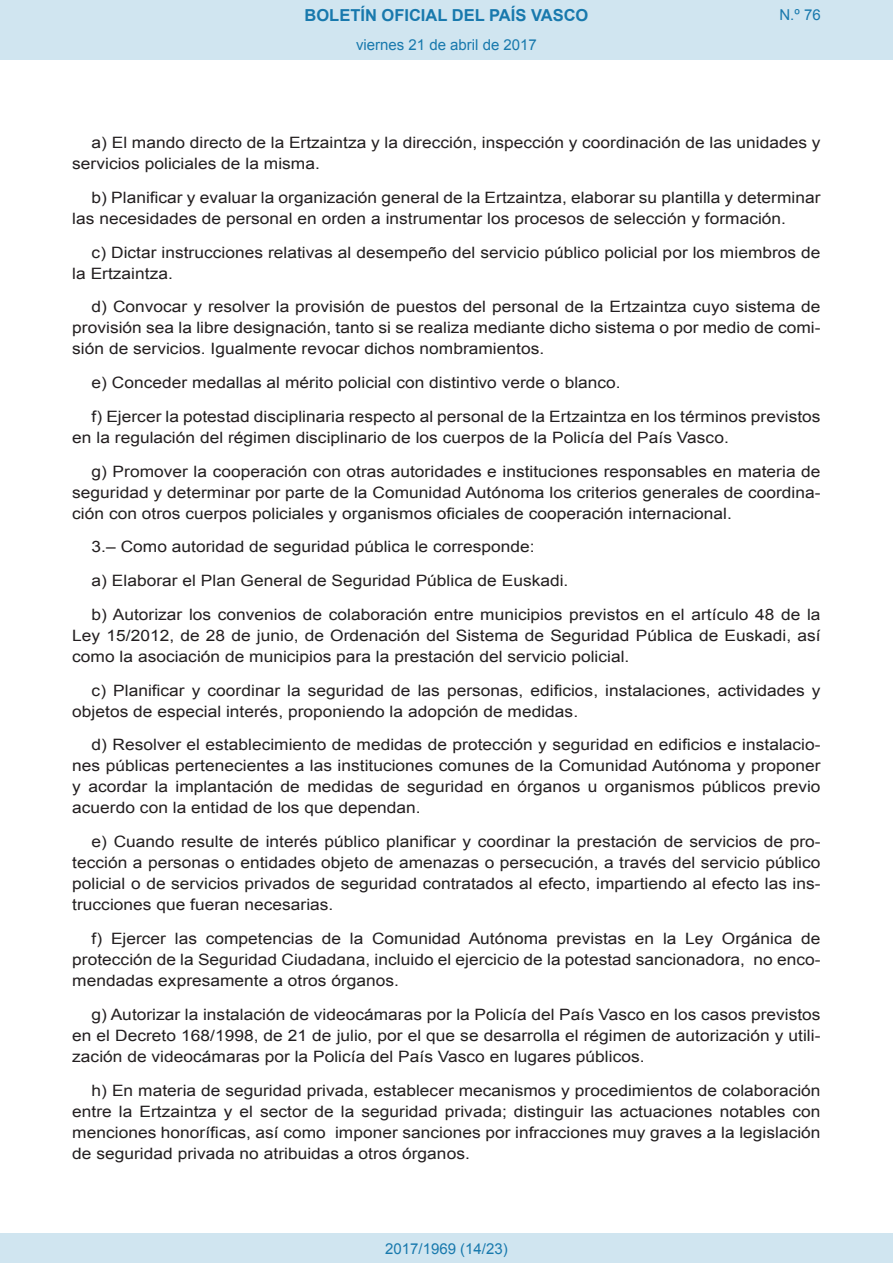
<style>
.page{position:relative;width:893px;height:1263px;background:#fff}
.page>*{position:absolute;margin:0;border:0;box-sizing:border-box;transform-origin:0 0}
.t1{font:700 16.5px "Arial";color:#1879ad}
.BOPVDetalle{font:15.6px/21px "Arial";color:#231f20;text-align:justify;scale:1.11 1}
.Paginacion_Centro{font:15px "Arial";color:#1879ad}
</style>
<div class="page">
<div style="left:0;top:0;width:893px;height:60px;background:#d0e5f0"></div>
<div style="left:0;top:1233px;width:893px;height:30px;background:#d0e5f0"></div>
<p class="t1" style="left:305px;top:4px;width:285px">BOLETÍN OFICIAL DEL PAÍS VASCO</p>
<p class="Paginacion_Centro" style="left:356px;top:35px;width:182px">viernes 21 de abril de 2017</p>
<p class="Paginacion_Centro" style="left:779px;top:5px;width:43px">N.º 76</p>
<p class="BOPVDetalle" style="left:72px;top:132px;width:675px;text-indent:19px">a) El mando directo de la Ertzaintza y la dirección, inspección y coordinación de las unidades y servicios policiales de la misma.</p>
<p class="BOPVDetalle" style="left:72px;top:187px;width:676px;text-indent:19px">b) Planificar y evaluar la organización general de la Ertzaintza, elaborar su plantilla y determinar las necesidades de personal en orden a instrumentar los procesos de selección y formación.</p>
<p class="BOPVDetalle" style="left:72px;top:242px;width:676px;text-indent:19px">c) Dictar instrucciones relativas al desempeño del servicio público policial por los miembros de la Ertzaintza.</p>
<p class="BOPVDetalle" style="left:72px;top:297px;width:676px;text-indent:19px">d) Convocar y resolver la provisión de puestos del personal de la Ertzaintza cuyo sistema de provisión sea la libre designación, tanto si se realiza mediante dicho sistema o por medio de comi&shy;sión de servicios. Igualmente revocar dichos nombramientos.</p>
<p class="BOPVDetalle" style="left:92px;top:372px;width:478px">e) Conceder medallas al mérito policial con distintivo verde o blanco.</p>
<p class="BOPVDetalle" style="left:72px;top:406px;width:676px;text-indent:19px">f) Ejercer la potestad disciplinaria respecto al personal de la Ertzaintza en los términos previstos en la regulación del régimen disciplinario de los cuerpos de la Policía del País Vasco.</p>
<p class="BOPVDetalle" style="left:72px;top:461px;width:676px;text-indent:19px">g) Promover la cooperación con otras autoridades e instituciones responsables en materia de seguridad y determinar por parte de la Comunidad Autónoma los criterios generales de coordina&shy;ción con otros cuerpos policiales y organismos oficiales de cooperación internacional.</p>
<p class="BOPVDetalle" style="left:92px;top:537px;width:401px">3.– Como autoridad de seguridad pública le corresponde:</p>
<p class="BOPVDetalle" style="left:92px;top:570px;width:431px">a) Elaborar el Plan General de Seguridad Pública de Euskadi.</p>
<p class="BOPVDetalle" style="left:72px;top:604px;width:676px;text-indent:19px">b) Autorizar los convenios de colaboración entre municipios previstos en el artículo 48 de la Ley 15/2012, de 28 de junio, de Ordenación del Sistema de Seguridad Pública de Euskadi, así como la asociación de municipios para la prestación del servicio policial.</p>
<p class="BOPVDetalle" style="left:72px;top:680px;width:676px;text-indent:19px">c) Planificar y coordinar la seguridad de las personas, edificios, instalaciones, actividades y objetos de especial interés, proponiendo la adopción de medidas.</p>
<p class="BOPVDetalle" style="left:72px;top:735px;width:676px;text-indent:19px">d) Resolver el establecimiento de medidas de protección y seguridad en edificios e instalacio&shy;nes públicas pertenecientes a las instituciones comunes de la Comunidad Autónoma y proponer y acordar la implantación de medidas de seguridad en órganos u organismos públicos previo acuerdo con la entidad de los que dependan.</p>
<p class="BOPVDetalle" style="left:72px;top:831px;width:676px;text-indent:19px">e) Cuando resulte de interés público planificar y coordinar la prestación de servicios de pro&shy;tección a personas o entidades objeto de amenazas o persecución, a través del servicio público policial o de servicios privados de seguridad contratados al efecto, impartiendo al efecto las ins&shy;trucciones que fueran necesarias.</p>
<p class="BOPVDetalle" style="left:72px;top:928px;width:676px;text-indent:19px">f) Ejercer las competencias de la Comunidad Autónoma previstas en la Ley Orgánica de protección de la Seguridad Ciudadana, incluido el ejercicio de la potestad sancionadora, no enco&shy;mendadas expresamente a otros órganos.</p>
<p class="BOPVDetalle" style="left:72px;top:1004px;width:676px;text-indent:19px">g) Autorizar la instalación de videocámaras por la Policía del País Vasco en los casos previstos en el Decreto 168/1998, de 21 de julio, por el que se desarrolla el régimen de autorización y utili&shy;zación de videocámaras por la Policía del País Vasco en lugares públicos.</p>
<p class="BOPVDetalle" style="left:72px;top:1080px;width:676px;text-indent:19px">h) En materia de seguridad privada, establecer mecanismos y procedimientos de colaboración entre la Ertzaintza y el sector de la seguridad privada; distinguir las actuaciones notables con menciones honoríficas, así como imponer sanciones por infracciones muy graves a la legislación de seguridad privada no atribuidas a otros órganos.</p>
<p class="Paginacion_Centro" style="left:385px;top:1238px;width:124px">2017/1969 (14/23)</p>
</div>
